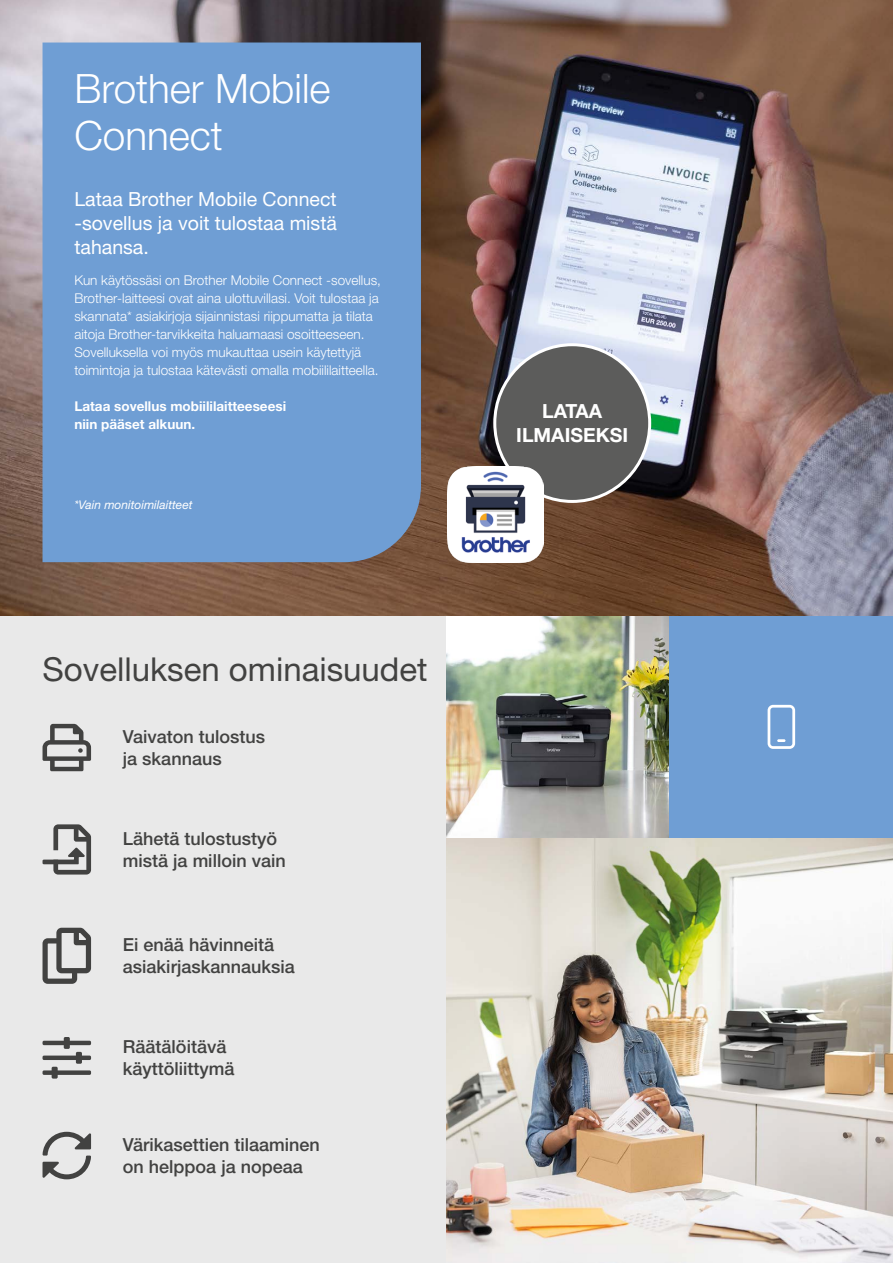
<style>
.page{position:relative;width:893px;height:1263px;background:#fff}
.page>*{position:absolute;margin:0;border:0;box-sizing:border-box;transform-origin:0 0}
.t1{font:300 40.5px/46.5px "Helvetica Neue LTW1 G";color:#fff}
.t2{font:33px "Helvetica Neue LTW1 G";color:#424241}
.t3{font:19.5px/24px "Helvetica Neue LTW1 G";color:#fff;text-align:justify}
.t4{font:700 19.5px/24px "Helvetica Neue LTW1 G";color:#fff;text-align:center}
.t5{font:500 18px/22.5px "Helvetica Neue LTW1 G";color:#424241}
.t6{font:300 13.5px/18px "Helvetica Neue LTW1 G";color:#fff}
.t7{font:700 13.5px/18px "Helvetica Neue LTW1 G";color:#fff}
.t8{font:italic 12px "Helvetica Neue LTW1 G";color:#fff}
</style>
<div class="page">
<div style="left:0;top:615px;width:446px;height:648px;background:#e9e9e9"></div>
<img style="left:446px;top:615px;width:224px;height:223px">
<div style="left:670px;top:615px;width:223px;height:223px;background:#6f9ed4"></div>
<img style="left:446px;top:838px;width:447px;height:425px">
<img style="left:0;top:0;width:893px;height:615px">
<div style="left:43px;top:43px;width:378px;height:519px;background:#6f9ed4"></div>
<div style="left:495px;top:345px;width:155px;height:156px;background:#5c5c5b;border-radius:50%"></div>
<div style="left:493px;top:343px;width:158px;height:160px;border:3px solid #fff;border-radius:50%"></div>
<img style="left:447px;top:467px;width:96px;height:96px">
<svg style="left:43px;top:724px;width:48px;height:47px"></svg>
<svg style="left:43px;top:928px;width:48px;height:56px"></svg>
<svg style="left:43px;top:1037px;width:48px;height:41px"></svg>
<svg style="left:43px;top:824px;width:48px;height:50px"></svg>
<svg style="left:43px;top:1132px;width:48px;height:47px"></svg>
<svg style="left:768px;top:705px;width:27px;height:44px"></svg>
<h1 class="t1" style="left:74px;top:66px;width:258px">Brother Mobile<br>Connect</h1>
<h3 class="t3" style="left:74px;top:187px;width:264px">Lataa Brother Mobile Connect -sovellus ja voit tulostaa mistä tahansa.</h3>
<p class="t6" style="left:74px;top:271px;width:308px">Kun käytössäsi on Brother Mobile Connect -sovellus, Brother-laitteesi ovat aina ulottuvillasi. Voit tulostaa ja skannata* asiakirjoja sijainnistasi riippumatta ja tilata aitoja Brother-tarvikkeita haluamaasi osoitteeseen.<br>Sovelluksella voi myös mukauttaa usein käytettyjä toimintoja ja tulostaa kätevästi omalla mobiililaitteella.</p>
<p class="t7" style="left:74px;top:397px;width:213px">Lataa sovellus mobiililaitteeseesi niin pääset alkuun.</p>
<p class="t8" style="left:74px;top:498px;width:120px">*Vain monitoimilaitteet</p>
<h2 class="t2" style="left:43px;top:649px;width:387px">Sovelluksen ominaisuudet</h2>
<h3 class="t5" style="left:123px;top:725px;width:144px">Vaivaton tulostus ja skannaus</h3>
<h3 class="t5" style="left:123px;top:827px;width:164px">Lähetä tulostustyö mistä ja milloin vain</h3>
<h3 class="t5" style="left:123px;top:933px;width:173px">Ei enää hävinneitä asiakirjaskannauksia</h3>
<h3 class="t5" style="left:123px;top:1035px;width:113px">Räätälöitävä käyttöliittymä</h3>
<h3 class="t5" style="left:123px;top:1133px;width:198px">Värikasettien tilaaminen on helppoa ja nopeaa</h3>
<h3 class="t4" style="left:516px;top:399px;width:113px">LATAA<br>ILMAISEKSI</h3>
</div>
